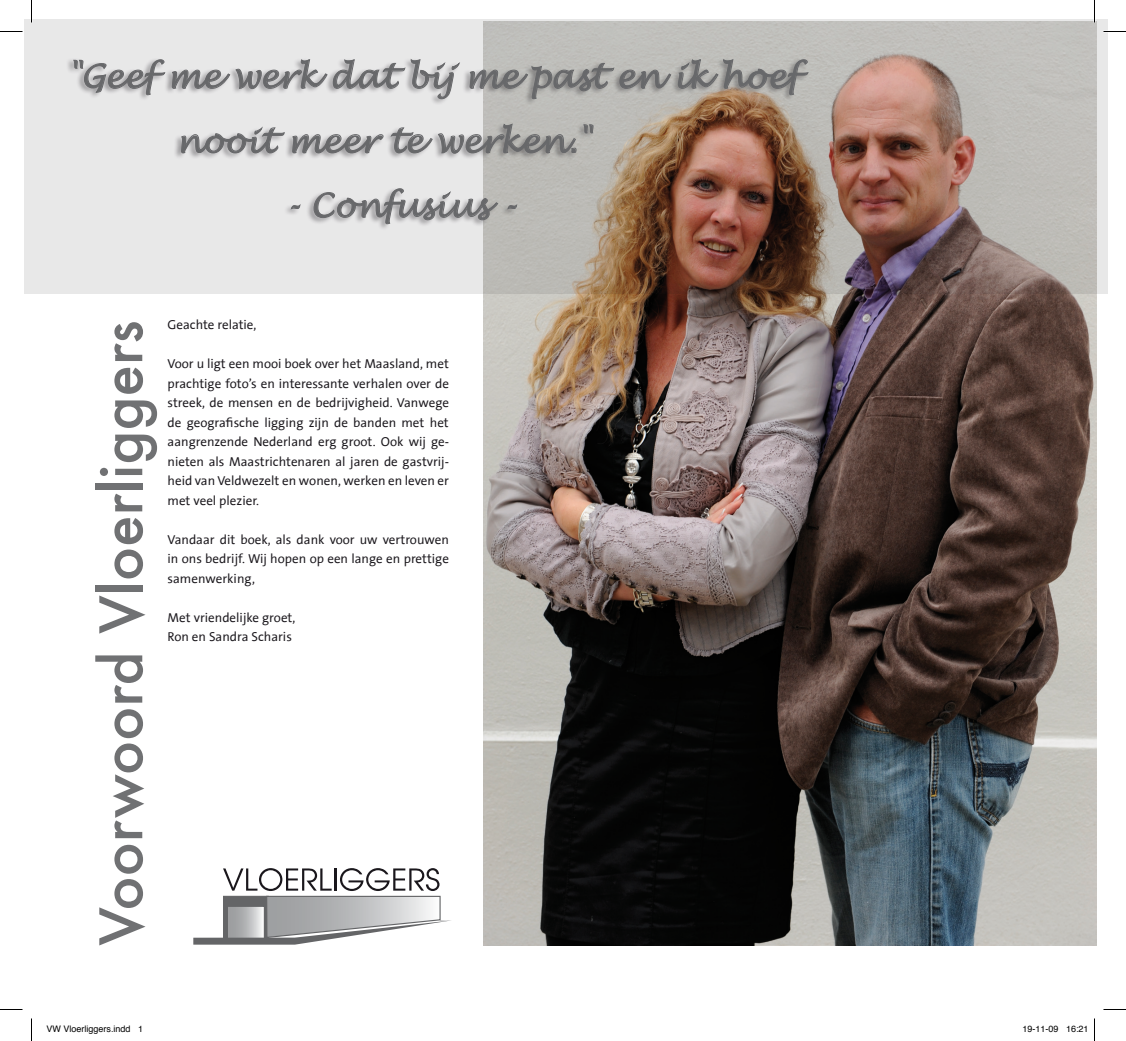
<style>
.page{position:relative;width:1126px;height:1041px;background:#fff}
.page>*{position:absolute;margin:0;border:0;box-sizing:border-box;transform-origin:0 0}
.t1{font:500 57px "Futura";color:#707173}
.t2{font:italic 33px/64.5px "Lucida Handwriting";color:#707173}
.t3{font:13.05px/19.5px "The Sans Office";color:#1a171c;text-align:justify}
.t4{font:9px "Helvetica";color:#000}
</style>
<div class="page">
<img style="left:483px;top:294px;width:613px;height:652px">
<svg style="left:193px;top:868px;width:258px;height:77px"></svg>
<svg style="left:24px;top:20px;width:1083px;height:274px;background:#bfb4af"></svg>
<svg style="left:0;top:31px;width:22px;height:1px"></svg>
<svg style="left:1103px;top:31px;width:23px;height:1px"></svg>
<svg style="left:0;top:1009px;width:22px;height:1px"></svg>
<svg style="left:1103px;top:1009px;width:23px;height:1px"></svg>
<svg style="left:31px;top:0;width:1px;height:23px"></svg>
<svg style="left:31px;top:1018px;width:1px;height:23px"></svg>
<svg style="left:1094px;top:0;width:1px;height:23px"></svg>
<svg style="left:1094px;top:1018px;width:1px;height:23px"></svg>
<h2 class="t2" style="left:175px;top:45px;width:624px;text-indent:-108px">"Geef me werk dat bij me past en ik hoef nooit meer te werken."</h2>
<h2 class="t2" style="left:283px;top:174px;width:234px">- Confusius -</h2>
<h1 class="t1" style="left:82px;top:946px;width:627px;rotate:-90deg">Voorwoord Vloerliggers</h1>
<p class="t3" style="left:168px;top:316px;width:90px">Geachte relatie,</p>
<p class="t3" style="left:168px;top:355px;width:283px">Voor u ligt een mooi boek over het Maasland, met prachtige foto’s en interessante verhalen over de streek, de mensen en de bedrijvigheid. Vanwege de geografische ligging zijn de banden met het aangrenzende Nederland erg groot. Ook wij ge&shy;nieten als Maastrichtenaren al jaren de gastvrij&shy;heid van Veldwezelt en wonen, werken en leven er met veel plezier.</p>
<p class="t3" style="left:168px;top:530px;width:283px">Vandaar dit boek, als dank voor uw vertrouwen in ons bedrijf. Wij hopen op een lange en prettige samenwerking,</p>
<p class="t3" style="left:168px;top:608px;width:129px">Met vriendelijke groet,<br>Ron en Sandra Scharis</p>
<p class="t4" style="left:46px;top:1021px;width:98px">VW Vloerliggers.indd 1</p>
<p class="t4" style="left:1022px;top:1021px;width:68px">19-11-09 16:21</p>
</div>
